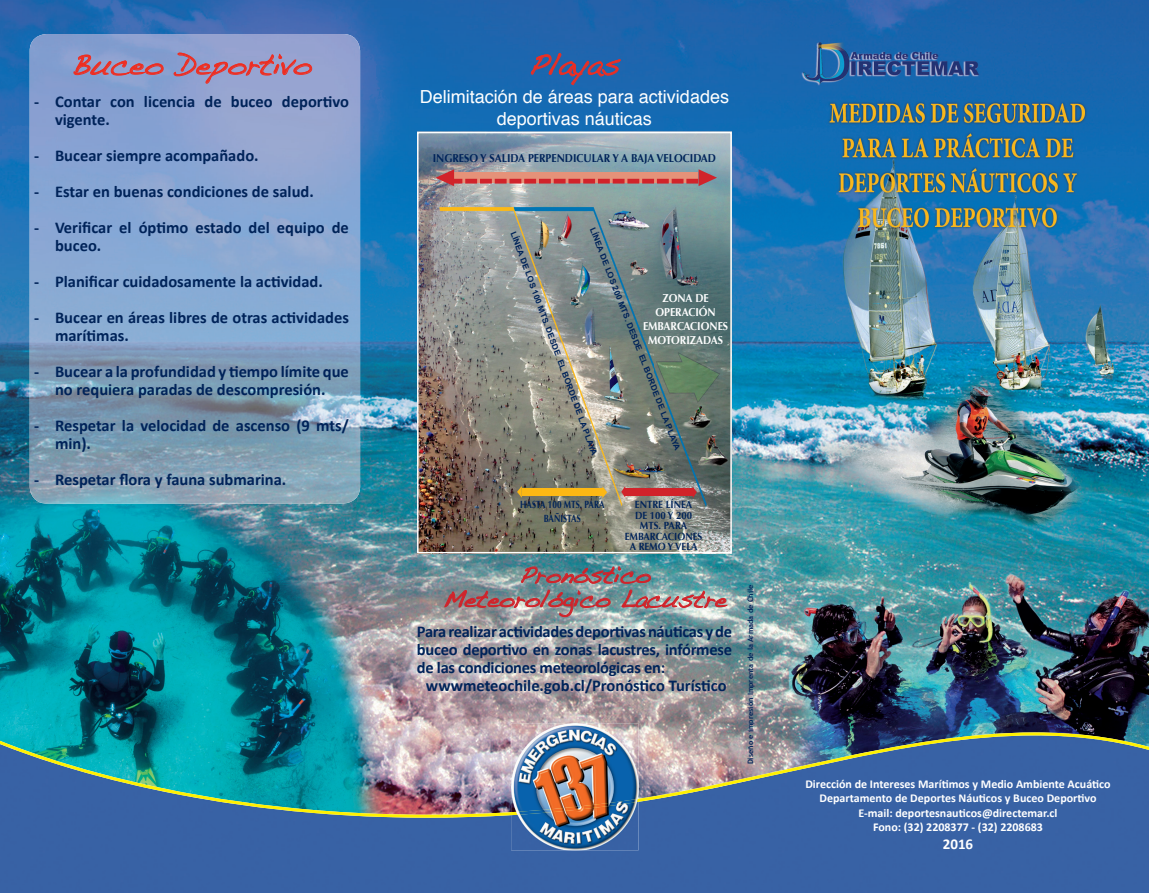
<style>
.page{position:relative;width:1149px;height:893px;background:#fff}
.page>*{position:absolute;margin:0;border:0;box-sizing:border-box;transform-origin:0 0}
.t1{font:30px "Handwriting Dakota";color:#ee2e22}
.t2{font:24px "Handwriting Dakota";color:#d1232a}
.t3{font:18px/21.6px "Helvetica";color:#fff;text-align:center}
.t4{font:700 16.5px/18px "Calibri";color:#002359}
.t5{font:700 16.5px "Calibri";letter-spacing:-.02em;color:#002359}
.t6{font:700 15px "Calibri";color:#fff}
.t7{font:700 12px/14.4px "Calibri";color:#fff;text-align:center}
.t8{font:700 11.4px "Optima";color:#002359;scale:.92 1}
.t9{font:700 11.4px/14px "Optima";color:#fff;text-align:center;scale:.92 1}
.t10{font:700 10.35px/10.4px "Optima";color:#002359;text-align:center;scale:.92 1}
.t11{font:700 10.35px/13.8px "Optima";color:#002359;text-align:center;scale:.79 1}
.t12{font:700 8.1px "Arial";color:#002359;scale:1.07 1}
.t13{font:700 8.1px "Arial";color:#002359;scale:1.06 1}
.t14{font:700 7.5px "Trebuchet MS";color:#002359}
</style>
<div class="page">
<img style="left:0;top:0;width:1148px;height:731px">
<img style="left:30px;top:34px;width:330px;height:469px">
<svg style="left:530px;top:53px;width:91px;height:32px"></svg>
<img style="left:0;top:731px;width:1148px;height:162px">
<img style="left:511px;top:723px;width:127px;height:127px">
<img style="left:511px;top:799px;width:127px;height:16px">
<svg style="left:73px;top:54px;width:91px;height:22px"></svg>
<svg style="left:173px;top:52px;width:139px;height:32px"></svg>
<img style="left:420px;top:135px;width:308px;height:415px">
<svg style="left:435px;top:169px;width:281px;height:17px"></svg>
<div style="left:521px;top:488px;width:81px;height:8px;background:#fcb814"></div>
<svg style="left:602px;top:486px;width:5px;height:12px"></svg>
<svg style="left:517px;top:486px;width:4px;height:12px"></svg>
<div style="left:625px;top:488px;width:67px;height:8px;background:#d1232a"></div>
<svg style="left:692px;top:486px;width:4px;height:12px"></svg>
<svg style="left:621px;top:486px;width:4px;height:12px"></svg>
<div style="left:417px;top:132px;width:314px;height:421px;border:2px solid #fff"></div>
<img style="left:443px;top:565px;width:285px;height:52px">
<h1 class="t1" style="left:71px;top:46px;width:241px">Buceo Deportivo</h1>
<p class="t4" style="left:55px;top:92px;width:295px;text-indent:-21px">- Contar con licencia de buceo deportivo vigente.</p>
<p class="t4" style="left:34px;top:146px;width:226px">- Bucear siempre acompañado.</p>
<p class="t4" style="left:34px;top:182px;width:281px">- Estar en buenas condiciones de salud.</p>
<p class="t4" style="left:55px;top:218px;width:295px;text-indent:-21px">- Verificar el óptimo estado del equipo de buceo.</p>
<p class="t4" style="left:34px;top:272px;width:290px">- Planificar cuidadosamente la actividad.</p>
<p class="t4" style="left:55px;top:308px;width:295px;text-indent:-21px">- Bucear en áreas libres de otras actividades marítimas.</p>
<p class="t4" style="left:34px;top:362px;width:316px;text-align:center">- Bucear a la profundidad y tiempo límite que no requiera paradas de descompresión.</p>
<p class="t4" style="left:55px;top:416px;width:295px;text-indent:-21px">- Respetar la velocidad de ascenso (9 mts/ min).</p>
<p class="t4" style="left:34px;top:470px;width:254px">- Respetar flora y fauna submarina.</p>
<h1 class="t1" style="left:529px;top:46px;width:93px">Playas</h1>
<p class="t3" style="left:419px;top:87px;width:311px">Delimitación de áreas para actividades deportivas náuticas</p>
<p class="t8" style="left:432px;top:152px;width:309px">INGRESO Y SALIDA PERPENDICULAR Y A BAJA VELOCIDAD</p>
<p class="t13" style="left:597px;top:226px;width:226px;rotate:69deg">LÍNEA DE LOS 200 MTS. DESDE EL BORDE DE LA PLAYA</p>
<p class="t12" style="left:518px;top:230px;width:224px;rotate:70deg">LÍNEA DE LOS 100 MTS. DESDE EL BORDE DE LA PLAYA</p>
<p class="t9" style="left:642px;top:291px;width:94px">ZONA DE<br>OPERACIÓN<br>EMBARCACIONES<br>MOTORIZADAS</p>
<p class="t11" style="left:520px;top:497px;width:108px">HASTA 100 MTS. PARA<br>BAÑISTAS</p>
<p class="t10" style="left:624px;top:500px;width:86px">ENTRE LÍNEA<br>DE 100 Y 200<br>MTS. PARA<br>EMBARCACIONES<br>A REMO Y VELA</p>
<h2 class="t2" style="left:519px;top:560px;width:132px">Pronóstico</h2>
<h2 class="t2" style="left:443px;top:584px;width:285px">Meteorológico Lacustre</h2>
<p class="t5" style="left:417px;top:621px;width:316px">Para realizar actividades deportivas náuticas y de</p>
<p class="t5" style="left:417px;top:639px;width:316px">buceo deportivo en zonas lacustres, infórmese</p>
<p class="t5" style="left:417px;top:657px;width:250px">de las condiciones meteorológicas en:</p>
<p class="t4" style="left:426px;top:675px;width:302px">wwwmeteochile.gob.cl/Pronóstico Turístico</p>
<p class="t14" style="left:745px;top:764px;width:181px;rotate:-90deg">Diseño e impresión Imprenta de la Armada de Chile</p>
<p class="t7" style="left:805px;top:776px;width:306px">Dirección de Intereses Marítimos y Medio Ambiente Acuático Departamento de Deportes Náuticos y Buceo Deportivo E-mail: deportesnauticos@directemar.cl<br>Fono: (32) 2208377 - (32) 2208683</p>
<p class="t6" style="left:942px;top:835px;width:32px">2016</p>
</div>
